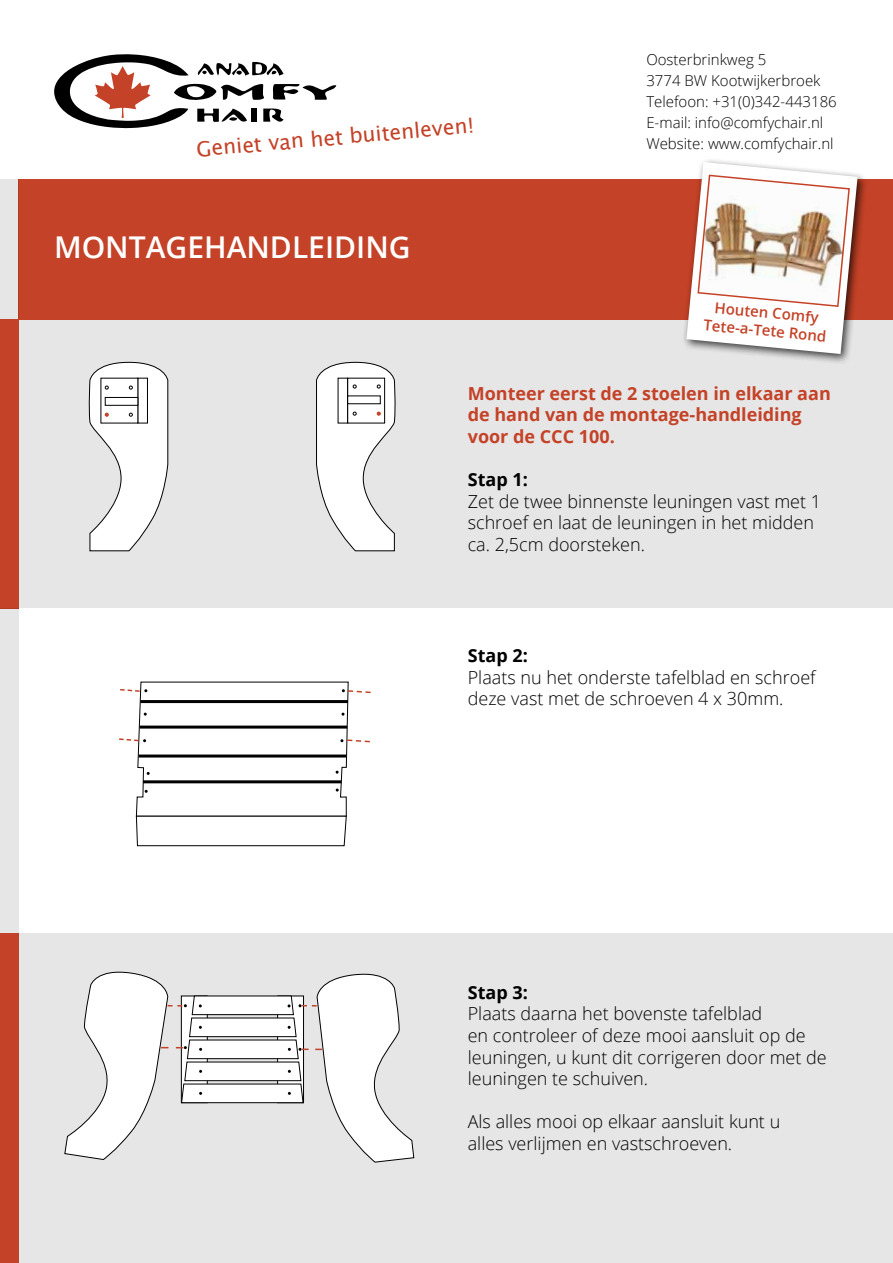
<style>
.page{position:relative;width:893px;height:1263px;background:#fff}
.page>*{position:absolute;margin:0;border:0;box-sizing:border-box;transform-origin:0 0}
.t1{font:600 30px "Open Sans";color:#fff}
.t2{font:21px "Lucida Grande";color:#c44227}
.t3{font:300 18px/21.6px "Open Sans";color:#000}
.t4{font:700 18px/21.6px "Open Sans";color:#c44227}
.t5{font:700 18px "Open Sans";color:#000}
.t6{font:300 15px/21px "Open Sans";color:#000}
.t7{font:600 15px/18px "Open Sans";color:#c44227;text-align:center}
</style>
<div class="page">
<div style="left:0;top:933px;width:893px;height:330px;background:#e6e6e6"></div>
<svg style="left:54px;top:54px;width:282px;height:74px"></svg>
<div style="left:19px;top:179px;width:874px;height:141px;background:#c44227"></div>
<div style="left:0;top:320px;width:893px;height:288px;background:#e6e6e6"></div>
<div style="left:0;top:319px;width:19px;height:289px;background:#c44227"></div>
<div style="left:0;top:608px;width:19px;height:325px;background:#e6e6e6"></div>
<div style="left:0;top:933px;width:19px;height:330px;background:#c44227"></div>
<div style="left:0;top:179px;width:19px;height:140px;background:#e6e6e6"></div>
<div style="left:682px;top:157px;width:186px;height:208px;background:#000;opacity:.75"></div>
<svg style="left:686px;top:162px;width:172px;height:192px;background:#e3d3ca"></svg>
<svg style="left:119px;top:681px;width:252px;height:165px"></svg>
<svg style="left:64px;top:971px;width:351px;height:192px"></svg>
<svg style="left:316px;top:362px;width:80px;height:189px"></svg>
<svg style="left:88px;top:362px;width:81px;height:189px"></svg>
<p class="t2" style="left:195px;top:137px;width:280px;rotate:-5deg">Geniet van het buitenleven!</p>
<h1 class="t1" style="left:54px;top:226px;width:358px">MONTAGEHANDLEIDING</h1>
<p class="t6" style="left:646px;top:49px;width:192px">Oosterbrinkweg 5<br>3774 BW Kootwijkerbroek<br>Telefoon: +31(0)342-443186<br>E-mail: info@comfychair.nl</p>
<p class="t6" style="left:646px;top:133px;width:189px">Website: www.comfychair.nl</p>
<p class="t7" style="left:707px;top:297px;width:125px;rotate:6deg">Houten Comfy<br>Tete-a-Tete Rond</p>
<p class="t4" style="left:468px;top:382px;width:365px">Monteer eerst de 2 stoelen in elkaar aan de hand van de montage-handleiding voor de CCC 100.</p>
<p class="t5" style="left:468px;top:467px;width:62px">Stap 1:</p>
<p class="t3" style="left:468px;top:490px;width:355px">Zet de twee binnenste leuningen vast met 1 schroef en laat de leuningen in het midden ca. 2,5cm doorsteken.</p>
<p class="t5" style="left:468px;top:643px;width:62px">Stap 2:</p>
<p class="t3" style="left:468px;top:666px;width:349px">Plaats nu het onderste tafelblad en schroef deze vast met de schroeven 4 x 30mm.</p>
<p class="t5" style="left:468px;top:979px;width:62px">Stap 3:</p>
<p class="t3" style="left:468px;top:1002px;width:361px">Plaats daarna het bovenste tafelblad<br>en controleer of deze mooi aansluit op de leuningen, u kunt dit corrigeren door met de leuningen te schuiven.</p>
<p class="t3" style="left:468px;top:1110px;width:314px">Als alles mooi op elkaar aansluit kunt u alles verlijmen en vastschroeven.</p>
</div>
